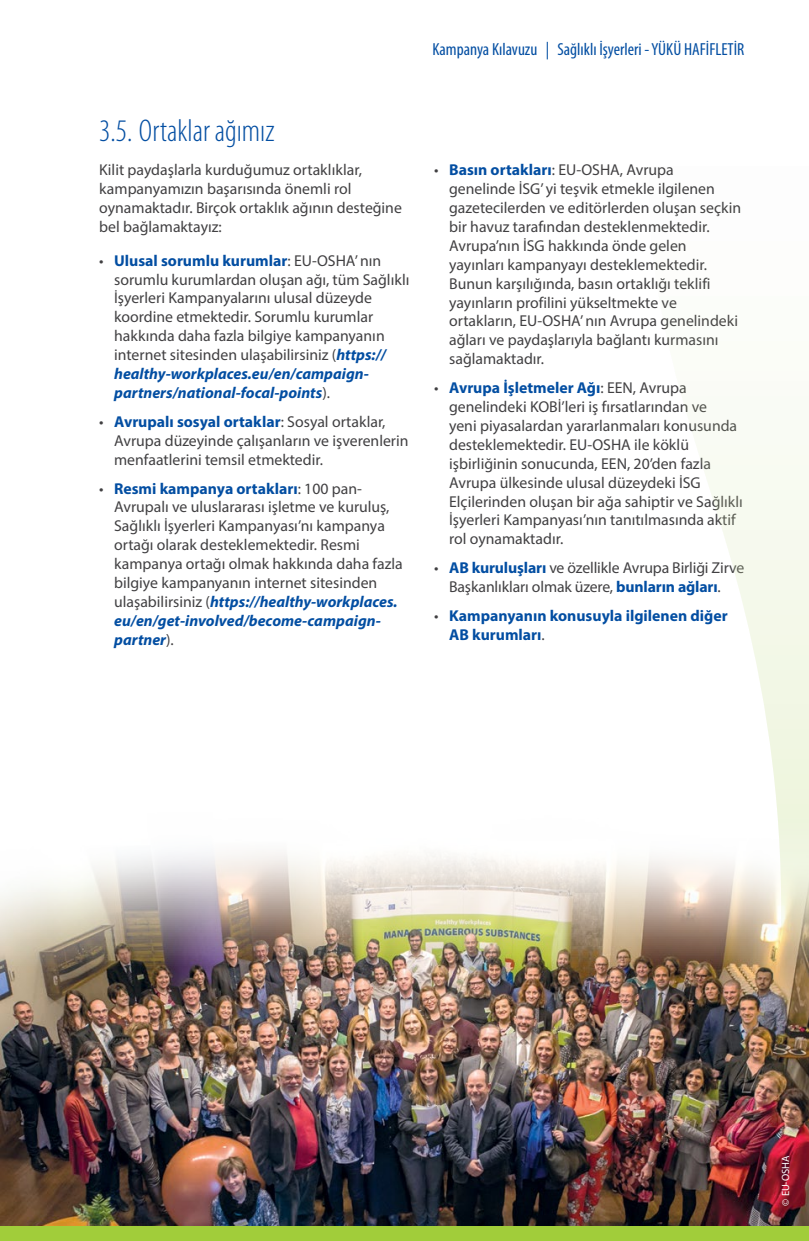
<style>
.page{position:relative;width:809px;height:1241px;background:#fff}
.page>*{position:absolute;margin:0;border:0;box-sizing:border-box;transform-origin:0 0}
.t1{font:300 condensed 31.5px "Myriad Pro";color:#034ea2}
.t2{font:condensed 17.5px "Myriad Pro";color:#034ea2}
.Body{font:15.75px/18.9px "Myriad Pro";color:#414042}
.t3{font:700 15.75px/18.9px "Myriad Pro";color:#034ea2}
.t4{font:10.5px "Myriad Pro";color:#fff}
.s1{font-weight:700;color:#034ea2}
.s2{font-weight:700;font-style:italic;color:#034ea2}
.s3{font-weight:400;color:#414042}
</style>
<div class="page">
<svg style="left:689px;top:420px;width:120px;height:351px"></svg>
<img style="left:0;top:771px;width:809px;height:454px">
<div style="left:771px;top:1145px;width:28px;height:70px;background:#231f20;opacity:.75"></div>
<div style="left:0;top:1225px;width:809px;height:15px;background:#a1cd3a"></div>
<p class="t1" style="left:99px;top:112px;width:177px">3.5. Ortaklar ağımız</p>
<p class="Body" style="left:99px;top:160px;width:304px">Kilit paydaşlarla kurduğumuz ortaklıklar, kampanyamızın başarısında önemli rol oynamaktadır. Birçok ortaklık ağının desteğine bel bağlamaktayız:</p>
<p class="Body" style="left:114px;top:250px;width:297px;text-indent:-15px">• <span class="s1">Ulusal sorumlu kurumlar</span>: EU-OSHA’ nın sorumlu kurumlardan oluşan ağı, tüm Sağlıklı İşyerleri Kampanyalarını ulusal düzeyde koordine etmektedir. Sorumlu kurumlar hakkında daha fazla bilgiye kampanyanın internet sitesinden ulaşabilirsiniz (<span class="s2">https:// healthy-workplaces.eu/en/campaign&shy;partners/national-focal-points</span>).</p>
<p class="Body" style="left:114px;top:412px;width:296px;text-indent:-15px">• <span class="s1">Avrupalı sosyal ortaklar</span>: Sosyal ortaklar,<br>Avrupa düzeyinde çalışanların ve işverenlerin menfaatlerini temsil etmektedir.</p>
<p class="Body" style="left:114px;top:478px;width:290px;text-indent:-15px">• <span class="s1">Resmi kampanya ortakları</span>: 100 pan-Avrupalı ve uluslararası işletme ve kuruluş, Sağlıklı İşyerleri Kampanyası’nı kampanya ortağı olarak desteklemektedir. Resmi kampanya ortağı olmak hakkında daha fazla bilgiye kampanyanın internet sitesinden ulaşabilirsiniz (<span class="s2">https://healthy-workplaces. eu/en/get-involved/become-campaign&shy;partner</span>).</p>
<p class="t2" style="left:432px;top:39px;width:313px">Kampanya Kılavuzu | Sağlıklı İşyerleri - YÜKÜ HAFİFLETİR</p>
<p class="Body" style="left:449px;top:160px;width:293px;text-indent:-15px">• <span class="s1">Basın ortakları</span>: EU-OSHA, Avrupa genelinde İSG’ yi teşvik etmekle ilgilenen gazetecilerden ve editörlerden oluşan seçkin bir havuz tarafından desteklenmektedir.<br>Avrupa’nın İSG hakkında önde gelen yayınları kampanyayı desteklemektedir.<br>Bunun karşılığında, basın ortaklığı teklifi yayınların profilini yükseltmekte ve ortakların, EU-OSHA’ nın Avrupa genelindeki ağları ve paydaşlarıyla bağlantı kurmasını sağlamaktadır.</p>
<p class="Body" style="left:449px;top:378px;width:295px;text-indent:-15px">• <span class="s1">Avrupa İşletmeler Ağı</span>: EEN, Avrupa genelindeki KOBİ’leri iş fırsatlarından ve<br>yeni piyasalardan yararlanmaları konusunda desteklemektedir. EU-OSHA ile köklü işbirliğinin sonucunda, EEN, 20’den fazla Avrupa ülkesinde ulusal düzeydeki İSG Elçilerinden oluşan bir ağa sahiptir ve Sağlıklı İşyerleri Kampanyası’nın tanıtılmasında aktif rol oynamaktadır.</p>
<p class="Body" style="left:434px;top:558px;width:311px;text-align:center">• <span class="s1">AB kuruluşları</span> ve özellikle Avrupa Birliği Zirve<br>Başkanlıkları olmak üzere, <span class="s1">bunların ağları</span>.</p>
<p class="t3" style="left:449px;top:605px;width:280px;text-indent:-15px"><span class="s3">•</span> Kampanyanın konusuyla ilgilenen diğer<br>AB kurumları<span class="s3">.</span></p>
<p class="t4" style="left:779px;top:1205px;width:52px;rotate:-90deg">© EU-OSHA</p>
</div>
